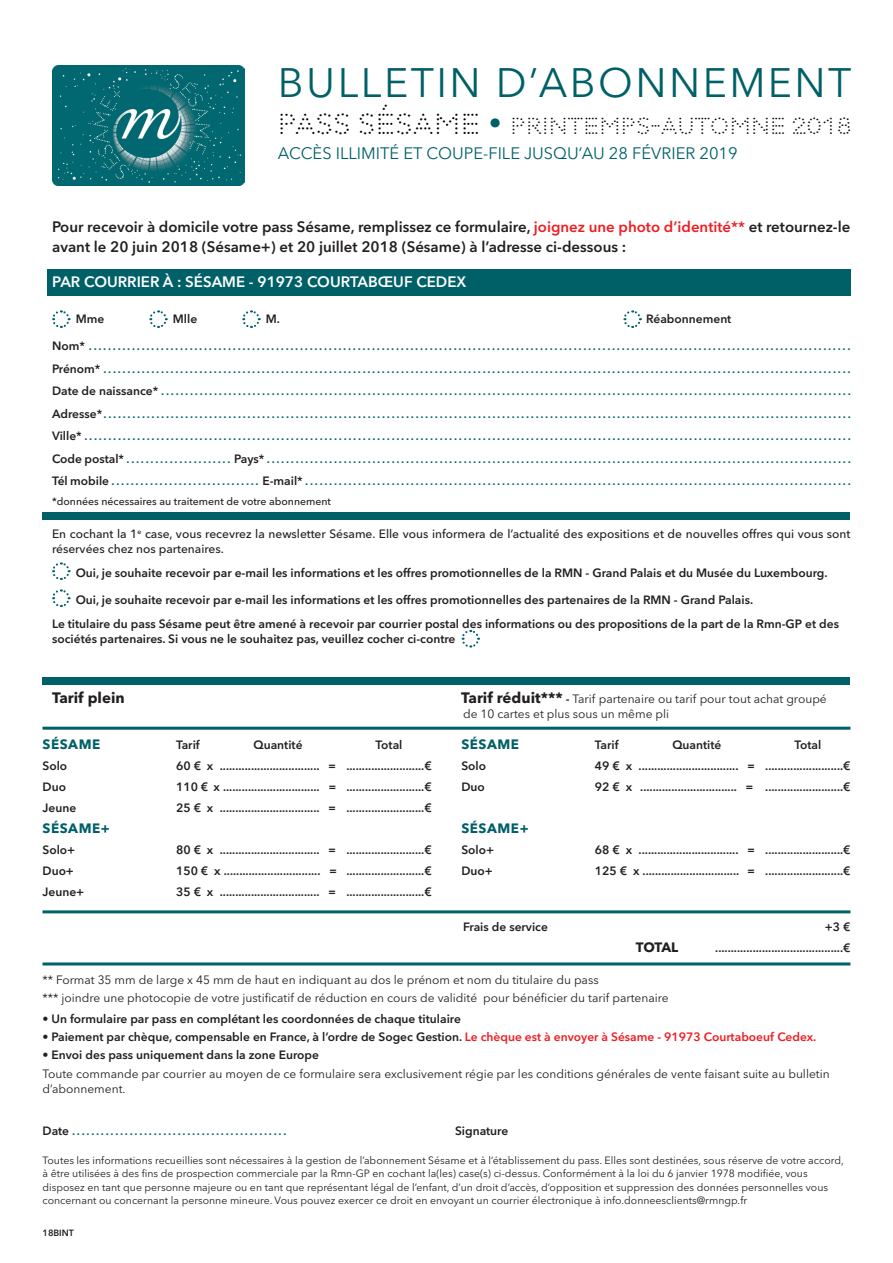
<style>
.page{position:relative;width:893px;height:1263px;background:#fff}
.page>*{position:absolute;margin:0;border:0;box-sizing:border-box;transform-origin:0 0}
.t1{font:40.8px "Avenir Next LT Pro";letter-spacing:.06em;color:#006067}
.t2{font:23.1px "RMNGP Constellation Petite";letter-spacing:.01em;color:#000}
.t3{font:16.5px "Avenir Next LT Pro";color:#006067}
.t4{font:600 15px/19.5px "Avenir Next LT Pro";color:#231f20}
.t5{font:600 15px "Avenir Next LT Pro";color:#fff}
.t6{font:700 15px "Avenir Next LT Pro";color:#231f20}
.t7{font:700 13.5px "Avenir Next LT Pro";letter-spacing:.04em;color:#006067}
.t8{font:700 13.5px "Avenir Next LT Pro";letter-spacing:-.03em;color:#231f20}
.t9{font:600 12px/24px "Avenir Next LT Pro";color:#231f20}
.t10{font:600 12px/22.5px "Avenir Next LT Pro";color:#006067;text-align:justify}
.t11{font:12px/15px "Avenir Next LT Pro";color:#231f20}
.t12{font:500 12px/15px "Avenir Next LT Pro";color:#231f20}
.t13{font:10.5px/13.5px "Avenir Next LT Pro";color:#231f20}
.t14{font:500 10.5px "Avenir Next LT Pro";color:#231f20}
.t15{font:600 9px "Avenir Next LT Pro";color:#231f20}
.s1{font-size:28.8px}
.s2{font-family:"Avenir Next LT Pro";font-weight:600;font-size:25.65px;color:#006067}
.s3{color:#ee1d23}
.s4{color:#231f20}
.s5{font-weight:700;font-size:15px}
.s6{font-weight:600}
</style>
<div class="page">
<div style="left:47px;top:269px;width:803px;height:26px;background:#006067"></div>
<div style="left:43px;top:512px;width:807px;height:7px;background:#006067"></div>
<div style="left:43px;top:678px;width:807px;height:7px;background:#006067"></div>
<svg style="left:52px;top:310px;width:19px;height:18px"></svg>
<svg style="left:149px;top:310px;width:19px;height:18px"></svg>
<svg style="left:242px;top:310px;width:19px;height:18px"></svg>
<svg style="left:52px;top:562px;width:19px;height:18px"></svg>
<svg style="left:52px;top:589px;width:19px;height:18px"></svg>
<svg style="left:461px;top:629px;width:19px;height:19px"></svg>
<hr style="left:43px;top:727px;width:807px;height:3px;background:#006067">
<hr style="left:43px;top:910px;width:807px;height:3px;background:#006067">
<hr style="left:43px;top:962px;width:807px;height:3px;background:#006067">
<svg style="left:623px;top:310px;width:19px;height:18px"></svg>
<img style="left:53px;top:65px;width:192px;height:121px">
<h1 class="t1" style="left:278px;top:59px;width:575px">BULLETIN D’ABONNEMENT</h1>
<h2 class="t2" style="left:278px;top:112px;width:575px"><span class="s1">PASS SÉSAME</span> <span class="s2">•</span> PRINTEMPS-AUTOMNE 2018</h2>
<h3 class="t3" style="left:278px;top:144px;width:461px">ACCÈS ILLIMITÉ ET COUPE-FILE JUSQU’AU 28 FÉVRIER 2019</h3>
<p class="t4" style="left:52px;top:217px;width:800px">Pour recevoir à domicile votre pass Sésame, remplissez ce formulaire, <span class="s3">joignez une photo d’identité**</span> et retournez-le avant le 20 juin 2018 (Sésame+) et 20 juillet 2018 (Sésame) à l’adresse ci-dessous :</p>
<p class="t5" style="left:52px;top:273px;width:416px">PAR COURRIER À : SÉSAME - 91973 COURTABŒUF CEDEX</p>
<p class="t9" style="left:76px;top:307px;width:30px">Mme</p>
<p class="t9" style="left:173px;top:307px;width:26px">Mlle</p>
<p class="t9" style="left:266px;top:307px;width:16px">M.</p>
<p class="t9" style="left:646px;top:307px;width:87px">Réabonnement</p>
<p class="t10" style="left:52px;top:335px;width:800px"><span class="s4">Nom*</span> ...............................................................................................................................................................<br><span class="s4">Prénom*</span> ............................................................................................................................................................<br><span class="s4">Date de naissance*</span> ................................................................................................................................................<br><span class="s4">Adresse*</span> ............................................................................................................................................................<br><span class="s4">Ville*</span> ................................................................................................................................................................<br><span class="s4">Code postal*</span> ...................... <span class="s4">Pays*</span> ..........................................................................................................................<br><span class="s4">Tél mobile</span> ............................... <span class="s4">E-mail*</span> ..................................................................................................................</p>
<p class="t14" style="left:52px;top:495px;width:280px">*données nécessaires au traitement de votre abonnement</p>
<p class="t12" style="left:52px;top:526px;width:800px">En cochant la 1<sup>e</sup> case, vous recevrez la newsletter Sésame. Elle vous informera de l’actualité des expositions et de nouvelles offres qui vous sont réservées chez nos partenaires.</p>
<p class="t9" style="left:76px;top:561px;width:753px">Oui, je souhaite recevoir par e-mail les informations et les offres promotionnelles de la RMN - Grand Palais et du Musée du Luxembourg.</p>
<p class="t9" style="left:52px;top:588px;width:788px;text-indent:24px">Oui, je souhaite recevoir par e-mail les informations et les offres promotionnelles des partenaires de la RMN - Grand Palais.<br>Le titulaire du pass Sésame peut être amené à recevoir par courrier postal des informations ou des propositions de la part de la Rmn-GP et des</p>
<p class="t9" style="left:52px;top:627px;width:405px">sociétés partenaires. Si vous ne le souhaitez pas, veuillez cocher ci-contre</p>
<p class="t6" style="left:52px;top:688px;width:74px">Tarif plein</p>
<p class="t11" style="left:461px;top:691px;width:367px"><span class="s5">Tarif réduit***</span> <span class="s6">-</span> Tarif partenaire ou tarif pour tout achat groupé de 10 cartes et plus sous un même pli</p>
<p class="t7" style="left:43px;top:735px;width:59px">SÉSAME</p>
<p class="t9" style="left:176px;top:732px;width:25px">Tarif</p>
<p class="t9" style="left:253px;top:732px;width:51px">Quantité</p>
<p class="t9" style="left:376px;top:732px;width:28px">Total</p>
<p class="t9" style="left:43px;top:753px;width:26px">Solo</p>
<p class="t9" style="left:176px;top:753px;width:257px">60 € x ................................ = .........................€</p>
<p class="t9" style="left:43px;top:774px;width:25px">Duo</p>
<p class="t9" style="left:176px;top:774px;width:257px">110 € x ............................... = .........................€</p>
<p class="t9" style="left:43px;top:795px;width:35px">Jeune</p>
<p class="t9" style="left:176px;top:795px;width:257px">25 € x ................................ = .........................€</p>
<p class="t7" style="left:43px;top:819px;width:69px">SÉSAME+</p>
<p class="t9" style="left:43px;top:837px;width:34px">Solo+</p>
<p class="t9" style="left:176px;top:837px;width:257px">80 € x ................................ = .........................€</p>
<p class="t9" style="left:43px;top:858px;width:33px">Duo+</p>
<p class="t9" style="left:176px;top:858px;width:257px">150 € x ............................... = .........................€</p>
<p class="t9" style="left:43px;top:879px;width:43px">Jeune+</p>
<p class="t9" style="left:176px;top:879px;width:257px">35 € x ................................ = .........................€</p>
<p class="t7" style="left:461px;top:735px;width:59px">SÉSAME</p>
<p class="t9" style="left:595px;top:732px;width:25px">Tarif</p>
<p class="t9" style="left:672px;top:732px;width:51px">Quantité</p>
<p class="t9" style="left:794px;top:732px;width:28px">Total</p>
<p class="t9" style="left:461px;top:753px;width:26px">Solo</p>
<p class="t9" style="left:595px;top:753px;width:257px">49 € x ................................ = .........................€</p>
<p class="t9" style="left:461px;top:774px;width:25px">Duo</p>
<p class="t9" style="left:595px;top:774px;width:257px">92 € x ............................... = .........................€</p>
<p class="t7" style="left:461px;top:819px;width:69px">SÉSAME+</p>
<p class="t9" style="left:461px;top:837px;width:34px">Solo+</p>
<p class="t9" style="left:595px;top:837px;width:257px">68 € x ................................ = .........................€</p>
<p class="t9" style="left:461px;top:858px;width:33px">Duo+</p>
<p class="t9" style="left:595px;top:858px;width:257px">125 € x ............................... = .........................€</p>
<p class="t9" style="left:463px;top:915px;width:86px">Frais de service</p>
<p class="t9" style="left:825px;top:915px;width:27px">+3 €</p>
<p class="t8" style="left:636px;top:939px;width:44px">TOTAL</p>
<p class="t9" style="left:715px;top:936px;width:137px">.........................................€</p>
<p class="t11" style="left:43px;top:970px;width:628px;line-height:18px">** Format 35 mm de large x 45 mm de haut en indiquant au dos le prénom et nom du titulaire du pass<br>*** joindre une photocopie de votre justificatif de réduction en cours de validité pour bénéficier du tarif partenaire</p>
<p class="t9" style="left:43px;top:1006px;width:420px">• Un formulaire par pass en complétant les coordonnées de chaque titulaire</p>
<p class="t9" style="left:43px;top:1024px;width:775px">• Paiement par chèque, compensable en France, à l’ordre de Sogec Gestion. <span class="s3">Le chèque est à envoyer à Sésame - 91973 Courtaboeuf Cedex.</span></p>
<p class="t9" style="left:43px;top:1042px;width:278px">• Envoi des pass uniquement dans la zone Europe</p>
<p class="t11" style="left:43px;top:1066px;width:789px">Toute commande par courrier au moyen de ce formulaire sera exclusivement régie par les conditions générales de vente faisant suite au bulletin d’abonnement.</p>
<p class="t10" style="left:43px;top:1120px;width:245px"><span class="s4">Date</span> .............................................</p>
<p class="t9" style="left:455px;top:1119px;width:55px">Signature</p>
<p class="t13" style="left:43px;top:1153px;width:803px">Toutes les informations recueillies sont nécessaires à la gestion de l’abonnement Sésame et à l’établissement du pass. Elles sont destinées, sous réserve de votre accord, à être utilisées à des fins de prospection commerciale par la Rmn-GP en cochant la(les) case(s) ci-dessus. Conformément à la loi du 6 janvier 1978 modifiée, vous disposez en tant que personne majeure ou en tant que représentant légal de l’enfant, d’un droit d’accès, d’opposition et suppression des données personnelles vous concernant ou concernant la personne mineure. Vous pouvez exercer ce droit en envoyant un courrier électronique à info.donneesclients@rmngp.fr</p>
<p class="t15" style="left:43px;top:1227px;width:33px">18BINT</p>
</div>
